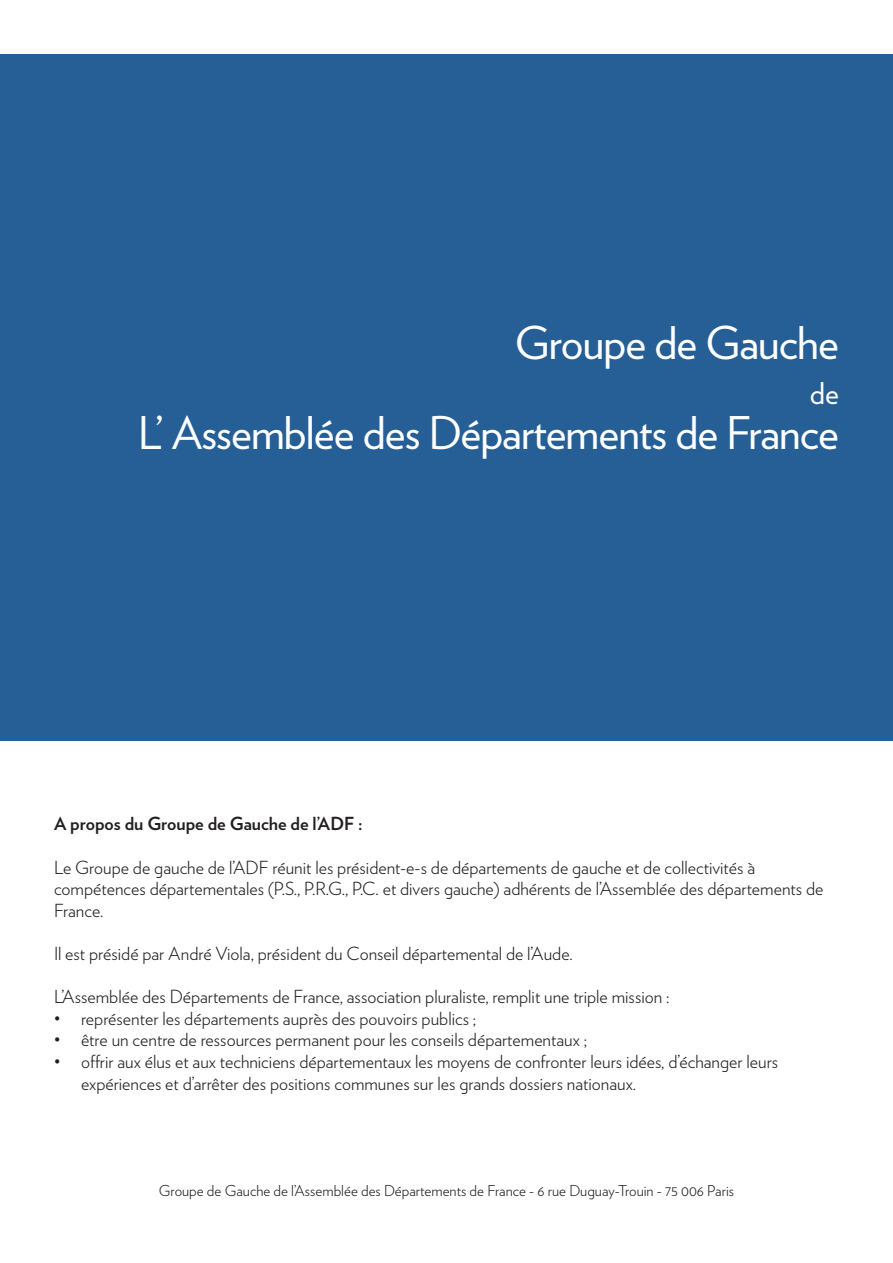
<style>
.page{position:relative;width:893px;height:1263px;background:#fff}
.page>*{position:absolute;margin:0;border:0;box-sizing:border-box;transform-origin:0 0}
.t1{font:45px "Verlag";letter-spacing:-.02em;color:#fff}
.t2{font:30px "Verlag";color:#fff}
.t3{font:300 18px/21.6px "Verlag";color:#231f20}
.t4{font:700 18px "Verlag";color:#231f20}
.t5{font:300 15px "Verlag";color:#231f20}
</style>
<div class="page">
<div style="left:1px;top:55px;width:892px;height:686px;background:#265f96"></div>
<p class="t1" style="left:515px;top:310px;width:326px">Groupe de Gauche</p>
<p class="t2" style="left:810px;top:371px;width:31px">de</p>
<p class="t1" style="left:138px;top:400px;width:702px">L’ Assemblée des Départements de France</p>
<p class="t4" style="left:54px;top:810px;width:310px">A propos du Groupe de Gauche de l’ADF :</p>
<p class="t3" style="left:54px;top:855px;width:771px">Le Groupe de gauche de l’ADF réunit les président-e-s de départements de gauche et de collectivités à compétences départementales (P.S., P.R.G., P.C. et divers gauche) adhérents de l’Assemblée des départements de<br>France.</p>
<p class="t3" style="left:54px;top:942px;width:520px">Il est présidé par André Viola, président du Conseil départemental de l’Aude.</p>
<p class="t3" style="left:54px;top:985px;width:617px">L’Assemblée des Départements de France, association pluraliste, remplit une triple mission :</p>
<p class="t3" style="left:54px;top:1006px;width:424px">• représenter les départements auprès des pouvoirs publics ;</p>
<p class="t3" style="left:54px;top:1028px;width:534px">• être un centre de ressources permanent pour les conseils départementaux ;</p>
<p class="t3" style="left:81px;top:1050px;width:699px;text-indent:-27px">• offrir aux élus et aux techniciens départementaux les moyens de confronter leurs idées, d’échanger leurs expériences et d’arrêter des positions communes sur les grands dossiers nationaux.</p>
<p class="t5" style="left:159px;top:1180px;width:577px">Groupe de Gauche de l’Assemblée des Départements de France - 6 rue Duguay-Trouin - 75 006 Paris</p>
</div>
